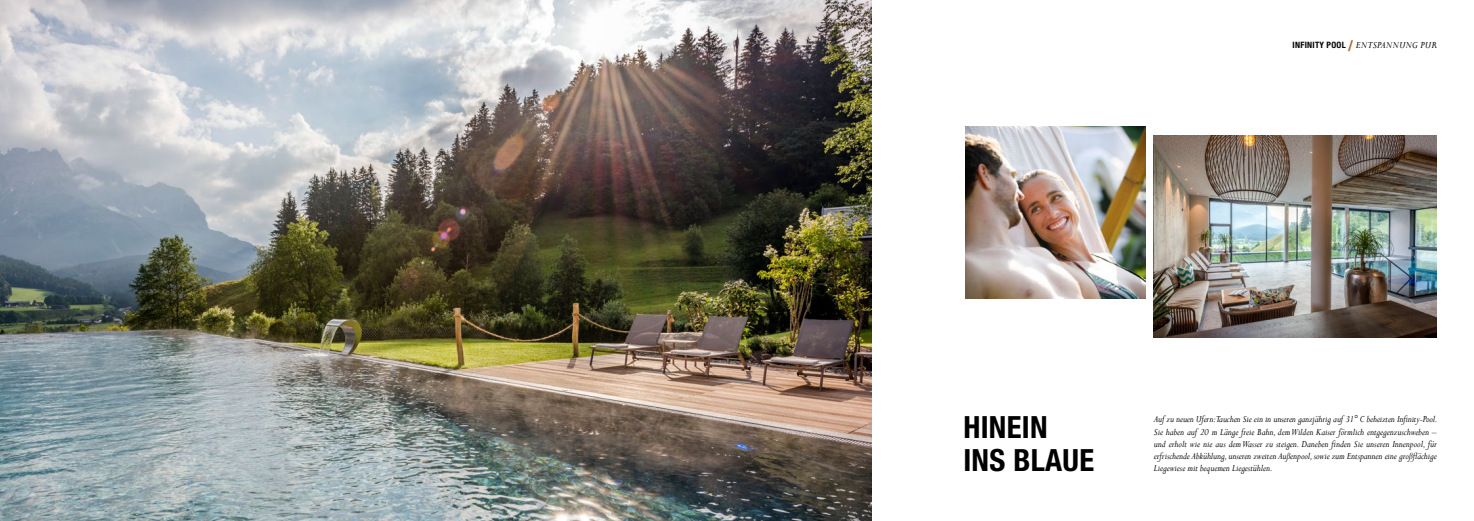
<style>
.page{position:relative;width:1474px;height:521px;background:#fff}
.page>*{position:absolute;margin:0;border:0;box-sizing:border-box;transform-origin:0 0}
.t1{font:700 condensed 30.62px/33.7px "Helvetica Neue LT Std";letter-spacing:.01em;color:#000}
.t2{font:italic 10.5px/12.2px "Perpetua";color:#000;text-align:justify;scale:.92 1}
.t3{font:italic 10.5px "Perpetua";letter-spacing:.02em;color:#000}
.s1{font-family:"Helvetica Neue LT Std";font-weight:700;font-style:normal;font-stretch:condensed;font-size:8.75px}
.s2{font-family:"Helvetica Neue LT Std";font-weight:700;font-style:normal;font-stretch:condensed;font-size:14.88px;color:#ae6a31}
</style>
<div class="page">
<img style="left:0;top:0;width:871px;height:521px">
<img style="left:965px;top:126px;width:180px;height:173px">
<img style="left:1153px;top:136px;width:283px;height:202px">
<p class="t3" style="left:1292px;top:39px;width:146px"><span class="s1">INFINITY POOL</span> <span class="s2">/</span> ENTSPANNUNG PUR</p>
<h1 class="t1" style="left:963px;top:409px;width:132px">HINEIN<br>INS BLAUE</h1>
<p class="t2" style="left:1153px;top:413px;width:310px">Auf zu neuen Ufern:Tauchen Sie ein in unseren ganzjährig auf 31° C beheizten Infinity-Pool.<br>Sie haben auf 20 m Länge freie Bahn, dem Wilden Kaiser förmlich entgegenzuschweben – und erholt wie nie aus dem Wasser zu steigen. Daneben finden Sie unseren Innenpool, für erfrischende Abkühlung, unseren zweiten Außenpool, sowie zum Entspannen eine großflächige Liegewiese mit bequemen Liegestühlen.</p>
</div>
